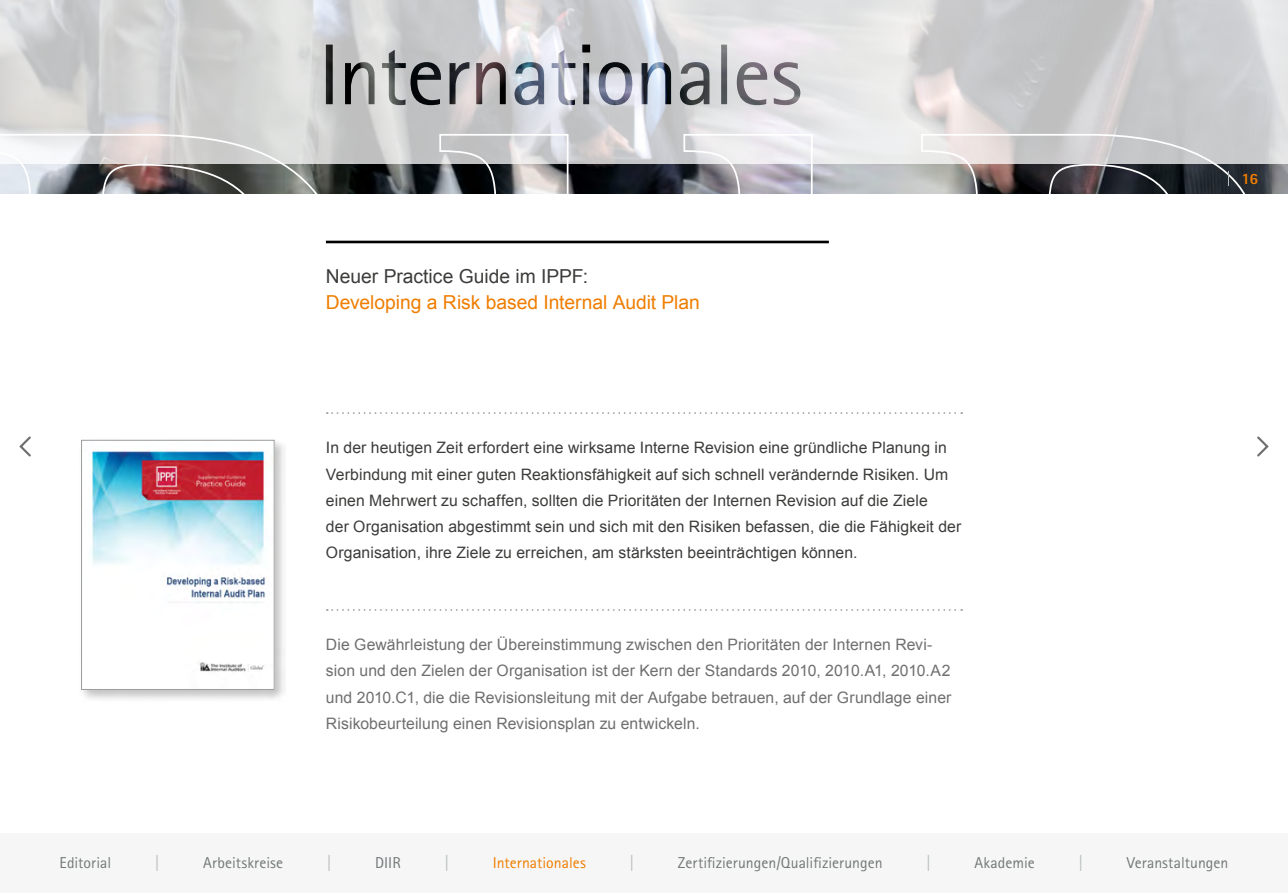
<style>
.page{position:relative;width:1288px;height:893px;background:#fff}
.page>*{position:absolute;margin:0;border:0;box-sizing:border-box;transform-origin:0 0}
.t1{font:19.25px "Arial";letter-spacing:-.005em;color:#ef7d00}
.t2{font:19.25px "Arial";color:#3c3c3b}
.t3{font:15.75px/26.2px "Arial";letter-spacing:.005em;color:#3c3c3b}
.t4{font:15.75px/26.2px "Arial";letter-spacing:.005em;color:#706f6f}
.t5{font:15.75px "Rotis Sans Serif Pro";letter-spacing:.005em;color:#727777}
.t6{font:15.75px "Rotis Sans Serif Pro";color:#ef7d00}
.t7{font:15.75px "Rotis Sans Serif Pro";color:#babebe}
.t8{font:800 15.75px "Rotis Sans Serif Pro";color:#ef7d00}
</style>
<div class="page">
<img style="left:359px;top:164px;width:928px;height:29px">
<svg style="left:0;top:0;width:1287px;height:164px;background:#d4d4d5"></svg>
<div style="left:78px;top:437px;width:210px;height:266px;background:#000;opacity:.25"></div>
<hr style="left:326px;top:241px;width:502px;height:2px;background:#000">
<svg style="left:327px;top:412px;width:635px;height:2px"></svg>
<svg style="left:327px;top:609px;width:635px;height:2px"></svg>
<svg style="left:326px;top:45px;width:474px;height:60px;background:#acadb2"></svg>
<svg style="left:0;top:133px;width:359px;height:60px;background:#a6a5a4"></svg>
<svg style="left:438px;top:133px;width:131px;height:60px;background:#a1a1a3"></svg>
<svg style="left:682px;top:133px;width:131px;height:60px"></svg>
<div style="left:0;top:833px;width:1287px;height:60px;background:#f6f6f6"></div>
<img style="left:83px;top:442px;width:189px;height:246px">
<svg style="left:1257px;top:436px;width:12px;height:21px"></svg>
<svg style="left:19px;top:436px;width:12px;height:21px"></svg>
<svg style="left:920px;top:133px;width:338px;height:60px;background:#929092"></svg>
<div style="left:81px;top:440px;width:193px;height:250px;border:1px solid #9d9d9c"></div>
<p class="t2" style="left:326px;top:263px;width:264px">Neuer Practice Guide im IPPF:</p>
<p class="t1" style="left:326px;top:290px;width:375px">Developing a Risk based Internal Audit Plan</p>
<p class="t8" style="left:1241px;top:169px;width:18px">16</p>
<p class="t3" style="left:326px;top:435px;width:637px">In der heutigen Zeit erfordert eine wirksame Interne Revision eine gründliche Planung in Verbindung mit einer guten Reaktionsfähigkeit auf sich schnell verändernde Risiken. Um einen Mehrwert zu schaffen, sollten die Prioritäten der Internen Revision auf die Ziele<br>der Organisation abgestimmt sein und sich mit den Risiken befassen, die die Fähigkeit der Organisation, ihre Ziele zu erreichen, am stärksten beeinträchtigen können.</p>
<p class="t4" style="left:326px;top:632px;width:627px">Die Gewährleistung der Übereinstimmung zwischen den Prioritäten der Internen Revi&shy;sion und den Zielen der Organisation ist der Kern der Standards 2010, 2010.A1, 2010.A2 und 2010.C1, die die Revisionsleitung mit der Aufgabe betrauen, auf der Grundlage einer Risikobeurteilung einen Revisionsplan zu entwickeln.</p>
<p class="t5" style="left:60px;top:853px;width:53px">Editorial</p>
<p class="t7" style="left:155px;top:853px;width:6px">|</p>
<p class="t5" style="left:203px;top:853px;width:82px">Arbeitskreise</p>
<p class="t7" style="left:327px;top:853px;width:6px">|</p>
<p class="t5" style="left:375px;top:853px;width:27px">DIIR</p>
<p class="t7" style="left:444px;top:853px;width:6px">|</p>
<p class="t6" style="left:492px;top:853px;width:95px">Internationales</p>
<p class="t7" style="left:630px;top:853px;width:6px">|</p>
<p class="t5" style="left:677px;top:853px;width:206px">Zertifizierungen/Qualifizierungen</p>
<p class="t7" style="left:926px;top:853px;width:6px">|</p>
<p class="t5" style="left:974px;top:853px;width:62px">Akademie</p>
<p class="t7" style="left:1078px;top:853px;width:6px">|</p>
<p class="t5" style="left:1126px;top:853px;width:103px">Veranstaltungen</p>
</div>
